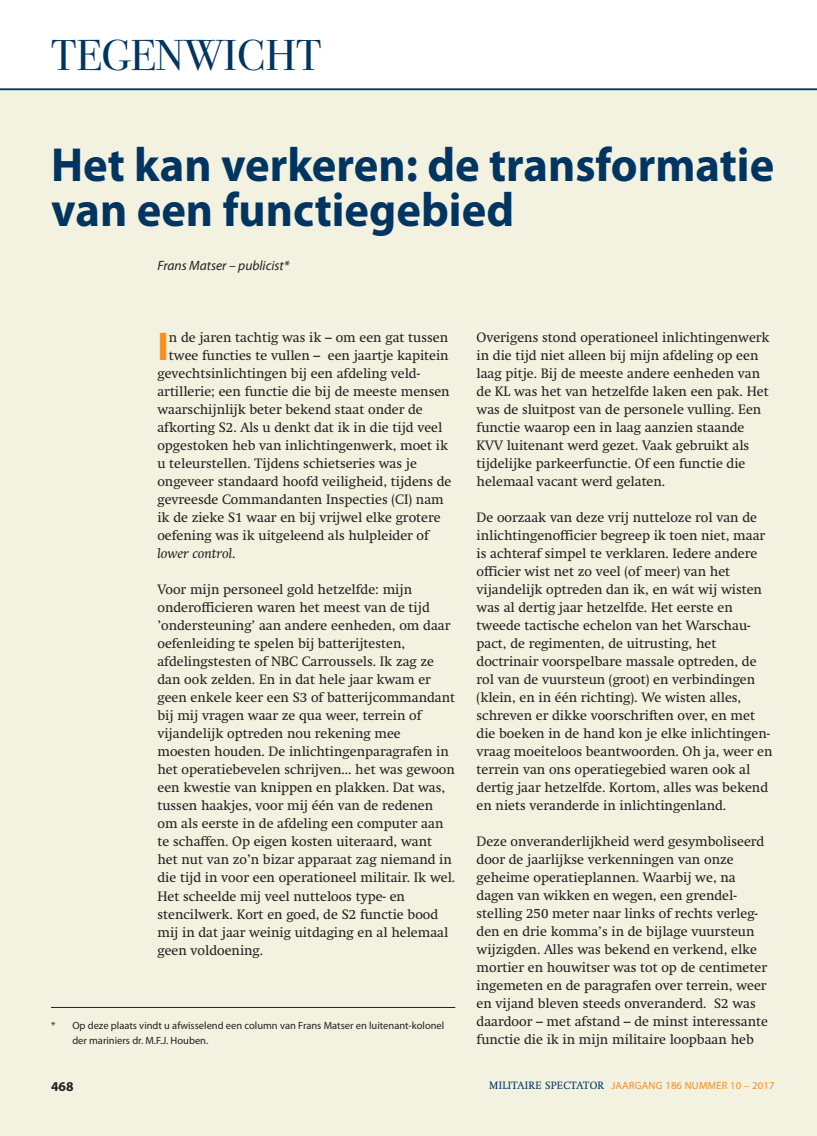
<style>
.page{position:relative;width:817px;height:1136px;background:#fff}
.page>*{position:absolute;margin:0;border:0;box-sizing:border-box;transform-origin:0 0}
.t1{font:700 48px/45px "Myriad Pro";color:#003562}
.t2{font:45px "Bodoni Seventytwo EF";color:#003562}
.t3{font:700 40.2px "Myriad Pro";color:#f68f1e}
.t4{font:13.5px/18px "Swift";color:#231f20}
.t5{font:italic 13.5px "Myriad Pro";color:#231f20}
.t6{font:italic 13.5px "Swift";color:#231f20;scale:1.05 1}
.t7{font:700 13.5px "Myriad Pro";color:#231f20}
.t8{font:10.5px/15px "Myriad Pro";color:#231f20}
.t9{font:10.5px "Myriad Pro";letter-spacing:.025em;color:#f68f1e}
.s1{font-style:normal}
.s2{font-family:"Swift";color:#003562}
</style>
<div class="page">
<hr style="left:816px;top:89px;width:1px;height:1046px;background:#f3f1df">
<div style="left:0;top:89px;width:816px;height:1046px;background:#f3f1df"></div>
<hr style="left:0;top:89px;width:816px;height:1px;background:#003562">
<hr style="left:51px;top:1007px;width:404px;height:1px;background:#231f20">
<h2 class="t2" style="left:51px;top:30px;width:272px">TEGENWICHT</h2>
<h1 class="t1" style="left:51px;top:143px;width:724px">Het kan verkeren: de transformatie van een functiegebied</h1>
<p class="t5" style="left:157px;top:257px;width:133px">Frans Matser – publicist*</p>
<h3 class="t3" style="left:157px;top:324px;width:13px">I</h3>
<p class="t4" style="left:169px;top:328px;width:281px">n de jaren tachtig was ik – om een gat tussen</p>
<p class="t4" style="left:169px;top:346px;width:281px">twee functies te vullen – een jaartje kapitein</p>
<p class="t4" style="left:157px;top:364px;width:264px">gevechtsinlichtingen bij een afdeling veld-</p>
<p class="t4" style="left:157px;top:382px;width:294px">artillerie; een functie die bij de meeste mensen</p>
<p class="t4" style="left:157px;top:400px;width:267px">waarschijnlijk beter bekend staat onder de</p>
<p class="t4" style="left:157px;top:418px;width:286px">afkorting S2. Als u denkt dat ik in die tijd veel</p>
<p class="t4" style="left:157px;top:436px;width:292px">opgestoken heb van inlichtingenwerk, moet ik</p>
<p class="t4" style="left:157px;top:454px;width:261px">u teleurstellen. Tijdens schietseries was je</p>
<p class="t4" style="left:157px;top:472px;width:295px">ongeveer standaard hoofd veiligheid, tijdens de</p>
<p class="t4" style="left:157px;top:490px;width:288px">gevreesde Commandanten Inspecties (CI) nam</p>
<p class="t4" style="left:157px;top:508px;width:285px">ik de zieke S1 waar en bij vrijwel elke grotere</p>
<p class="t4" style="left:157px;top:526px;width:273px">oefening was ik uitgeleend als hulpleider of</p>
<p class="t6" style="left:157px;top:545px;width:76px">lower control<span class="s1">.</span></p>
<p class="t4" style="left:157px;top:580px;width:299px">Voor mijn personeel gold hetzelfde: mijn onderofficieren waren het meest van de tijd ’ondersteuning’ aan andere eenheden, om daar oefenleiding te spelen bij batterijtesten, afdelingstesten of NBC Carroussels. Ik zag ze dan ook zelden. En in dat hele jaar kwam er geen enkele keer een S3 of batterijcommandant bij mij vragen waar ze qua weer, terrein of vijandelijk optreden nou rekening mee moesten houden. De inlichtingenparagrafen in het operatiebevelen schrijven... het was gewoon een kwestie van knippen en plakken. Dat was, tussen haakjes, voor mij één van de redenen om als eerste in de afdeling een computer aan te schaffen. Op eigen kosten uiteraard, want het nut van zo’n bizar apparaat zag niemand in die tijd in voor een operationeel militair. Ik wel.<br>Het scheelde mij veel nutteloos type- en stencilwerk. Kort en goed, de S2 functie bood mij in dat jaar weinig uitdaging en al helemaal geen voldoening.</p>
<p class="t8" style="left:72px;top:1018px;width:373px;text-indent:-21px">* Op deze plaats vindt u afwisselend een column van Frans Matser en luitenant-kolonel der mariniers dr. M.F.J. Houben.</p>
<p class="t4" style="left:476px;top:328px;width:294px">Overigens stond operationeel inlichtingenwerk in die tijd niet alleen bij mijn afdeling op een laag pitje. Bij de meeste andere eenheden van de KL was het van hetzelfde laken een pak. Het was de sluitpost van de personele vulling. Een functie waarop een in laag aanzien staande KVV luitenant werd gezet. Vaak gebruikt als tijdelijke parkeerfunctie. Of een functie die helemaal vacant werd gelaten.</p>
<p class="t4" style="left:476px;top:508px;width:297px">De oorzaak van deze vrij nutteloze rol van de inlichtingenofficier begreep ik toen niet, maar is achteraf simpel te verklaren. Iedere andere officier wist net zo veel (of meer) van het vijandelijk optreden dan ik, en wát wij wisten was al dertig jaar hetzelfde. Het eerste en tweede tactische echelon van het Warschau&shy;pact, de regimenten, de uitrusting, het doctrinair voorspelbare massale optreden, de rol van de vuursteun (groot) en verbindingen (klein, en in één richting). We wisten alles, schreven er dikke voorschriften over, en met die boeken in de hand kon je elke inlichtingen&shy;vraag moeiteloos beantwoorden. Oh ja, weer en terrein van ons operatiegebied waren ook al dertig jaar hetzelfde. Kortom, alles was bekend en niets veranderde in inlichtingenland.</p>
<p class="t4" style="left:476px;top:832px;width:293px">Deze onveranderlijkheid werd gesymboliseerd door de jaarlijkse verkenningen van onze geheime operatieplannen. Waarbij we, na dagen van wikken en wegen, een grendel&shy;stelling 250 meter naar links of rechts verleg&shy;den en drie komma’s in de bijlage vuursteun wijzigden. Alles was bekend en verkend, elke mortier en houwitser was tot op de centimeter ingemeten en de paragrafen over terrein, weer en vijand bleven steeds onveranderd. S2 was daardoor – met afstand – de minst interessante functie die ik in mijn militaire loopbaan heb</p>
<p class="t7" style="left:51px;top:1078px;width:24px">468</p>
<p class="t9" style="left:489px;top:1079px;width:287px"><span class="s2">MILITAIRE SPECTATOR</span> JAARGANG 186 NUMMER 10 – 2017</p>
</div>
